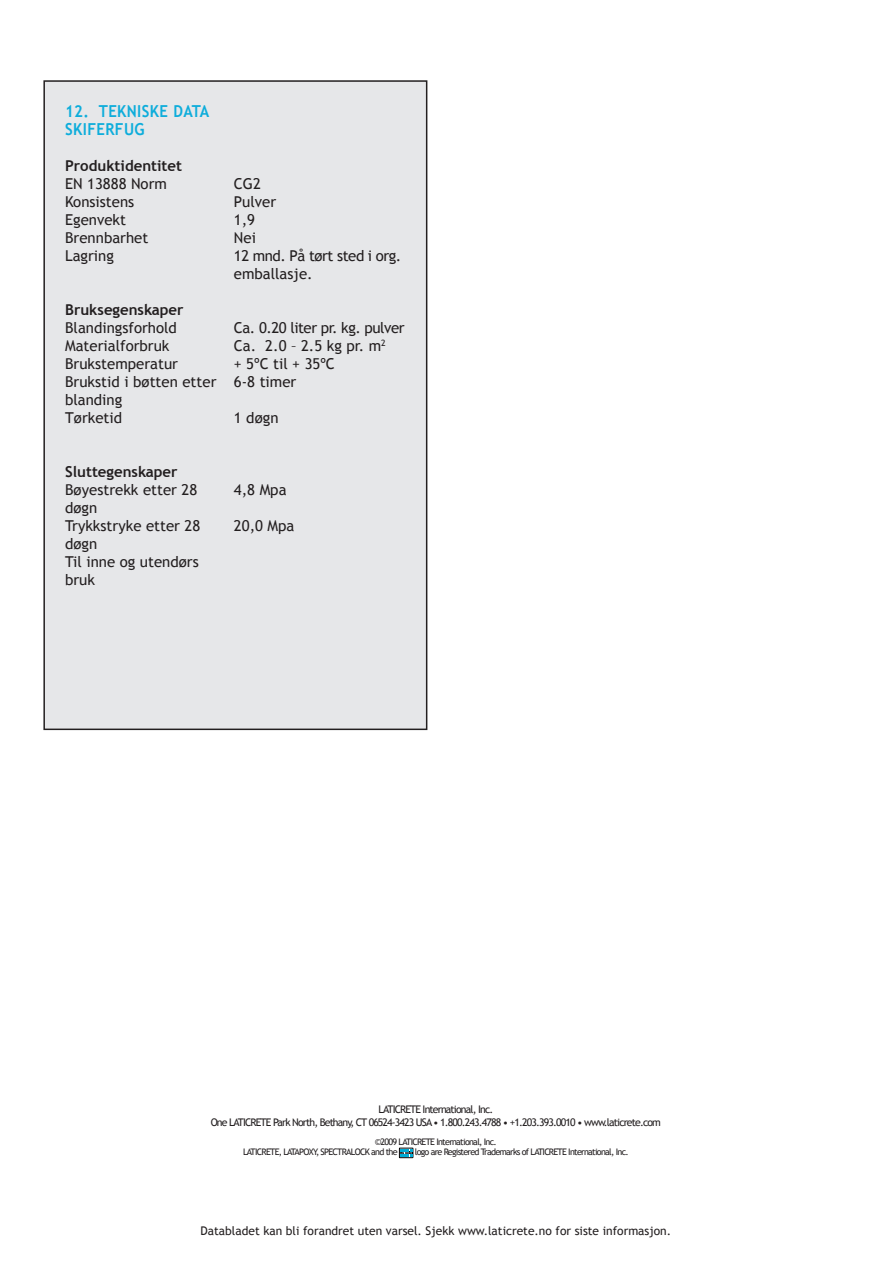
<style>
.page{position:relative;width:893px;height:1263px;background:#fff}
.page>*{position:absolute;margin:0;border:0;box-sizing:border-box;transform-origin:0 0}
.t1{font:700 16.5px/18px "Trebuchet MS";letter-spacing:.025em;color:#0eaddb;scale:.91 1}
.t2{font:15px/18px "Trebuchet MS";color:#231f20}
.t3{font:700 15px "Trebuchet MS";color:#231f20}
.t4{font:12px "Trebuchet MS";color:#231f20}
.t5{font:10.5px/12.6px "Trebuchet MS";letter-spacing:-.08em;color:#231f20;text-align:center}
.t6{font:9px/10.8px "Trebuchet MS";letter-spacing:-.08em;color:#231f20}
</style>
<div class="page">
<div style="left:399px;top:1148px;width:14px;height:10px;border:1px solid #010203"></div>
<svg style="left:400px;top:1148px;width:14px;height:10px"></svg>
<div style="left:44px;top:81px;width:383px;height:648px;background:#e6e7e9"></div>
<div style="left:43px;top:80px;width:384px;height:650px;border:2px solid #231f20"></div>
<p class="t1" style="left:65px;top:102px;width:160px">12. TEKNISKE DATA<br>SKIFERFUG</p>
<p class="t3" style="left:65px;top:156px;width:119px">Produktidentitet</p>
<p class="t2" style="left:65px;top:175px;width:103px">EN 13888 Norm<br>Konsistens<br>Egenvekt<br>Brennbarhet<br>Lagring</p>
<p class="t3" style="left:65px;top:300px;width:120px">Bruksegenskaper</p>
<p class="t2" style="left:65px;top:319px;width:153px">Blandingsforhold<br>Materialforbruk<br>Brukstemperatur<br>Brukstid i bøtten etter blanding<br>Tørketid</p>
<p class="t3" style="left:65px;top:462px;width:114px">Sluttegenskaper</p>
<p class="t2" style="left:65px;top:481px;width:137px">Bøyestrekk etter 28 døgn<br>Trykkstryke etter 28 døgn<br>Til inne og utendørs bruk</p>
<p class="t2" style="left:234px;top:175px;width:169px">CG2<br>Pulver<br>1,9<br>Nei<br>12 mnd. På tørt sted i org. emballasje.</p>
<p class="t2" style="left:234px;top:319px;width:172px">Ca. 0.20 liter pr. kg. pulver<br>Ca. 2.0 – 2.5 kg pr. m<sup>2<br></sup>+ 5ºC til + 35ºC<br>6-8 timer</p>
<p class="t2" style="left:234px;top:409px;width:46px">1 døgn</p>
<p class="t2" style="left:234px;top:481px;width:54px">4,8 Mpa</p>
<p class="t2" style="left:234px;top:517px;width:62px">20,0 Mpa</p>
<p class="t5" style="left:211px;top:1103px;width:452px">LATICRETE International, Inc.<br>One LATICRETE Park North, Bethany, CT 06524-3423 USA • 1.800.243.4788 • +1.203.393.0010 • www.laticrete.com</p>
<p class="t6" style="left:243px;top:1136px;width:255px;text-indent:132px">©2009 LATICRETE International, Inc.<br>LATICRETE, LATAPOXY, SPECTRALOCK and the</p>
<p class="t6" style="left:415px;top:1147px;width:215px">logo are Registered Trademarks of LATICRETE International, Inc.</p>
<p class="t4" style="left:201px;top:1224px;width:472px">Databladet kan bli forandret uten varsel. Sjekk www.laticrete.no for siste informasjon.</p>
</div>
